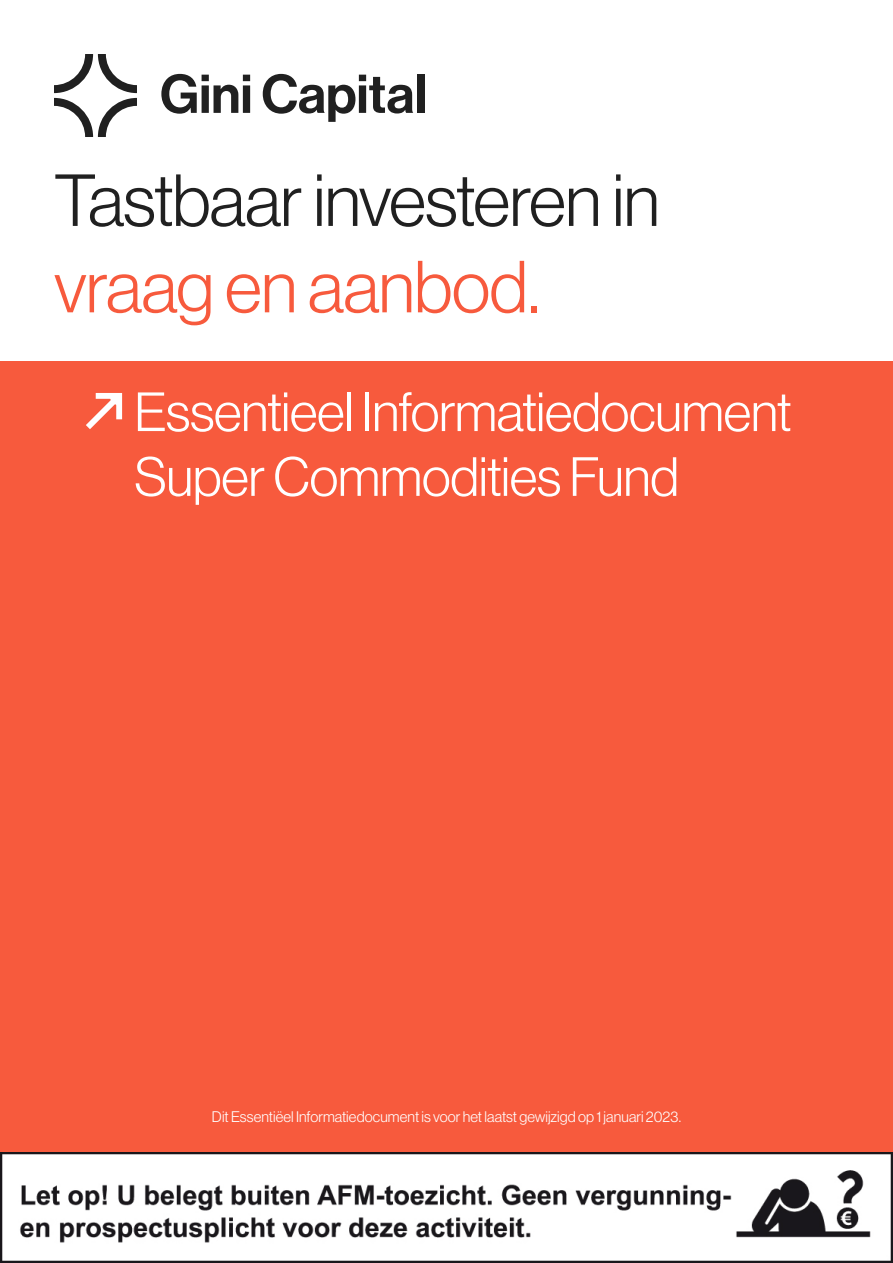
<style>
.page{position:relative;width:893px;height:1263px;background:#fff}
.page>*{position:absolute;margin:0;border:0;box-sizing:border-box;transform-origin:0 0}
.t1{font:300 72px "Neue Haas Display";letter-spacing:-.015em;color:#202020}
.t2{font:300 72px "Neue Haas Display";letter-spacing:-.01em;color:#f75a3d}
.t3{font:300 54px/64.8px "Neue Haas Display";letter-spacing:-.005em;color:#fff}
.t4{font:300 15px "Neue Haas Display";letter-spacing:.01em;color:#fff}
</style>
<div class="page">
<div style="left:0;top:361px;width:893px;height:902px;background:#f75a3d"></div>
<svg style="left:54px;top:54px;width:83px;height:83px"></svg>
<svg style="left:161px;top:74px;width:89px;height:40px"></svg>
<svg style="left:263px;top:74px;width:150px;height:48px"></svg>
<div style="left:417px;top:75px;width:7px;height:38px;background:#202020"></div>
<svg style="left:86px;top:393px;width:36px;height:36px"></svg>
<img style="left:0;top:1152px;width:893px;height:111px">
<h1 class="t1" style="left:54px;top:160px;width:607px">Tastbaar investeren in</h1>
<h1 class="t2" style="left:54px;top:246px;width:487px">vraag en aanbod.</h1>
<h2 class="t3" style="left:134px;top:380px;width:659px">Essentieel Informatiedocument<br>Super Commodities Fund</h2>
<p class="t4" style="left:212px;top:1108px;width:471px">Dit Essentiëel Informatiedocument is voor het laatst gewijzigd op 1 januari 2023.</p>
</div>
